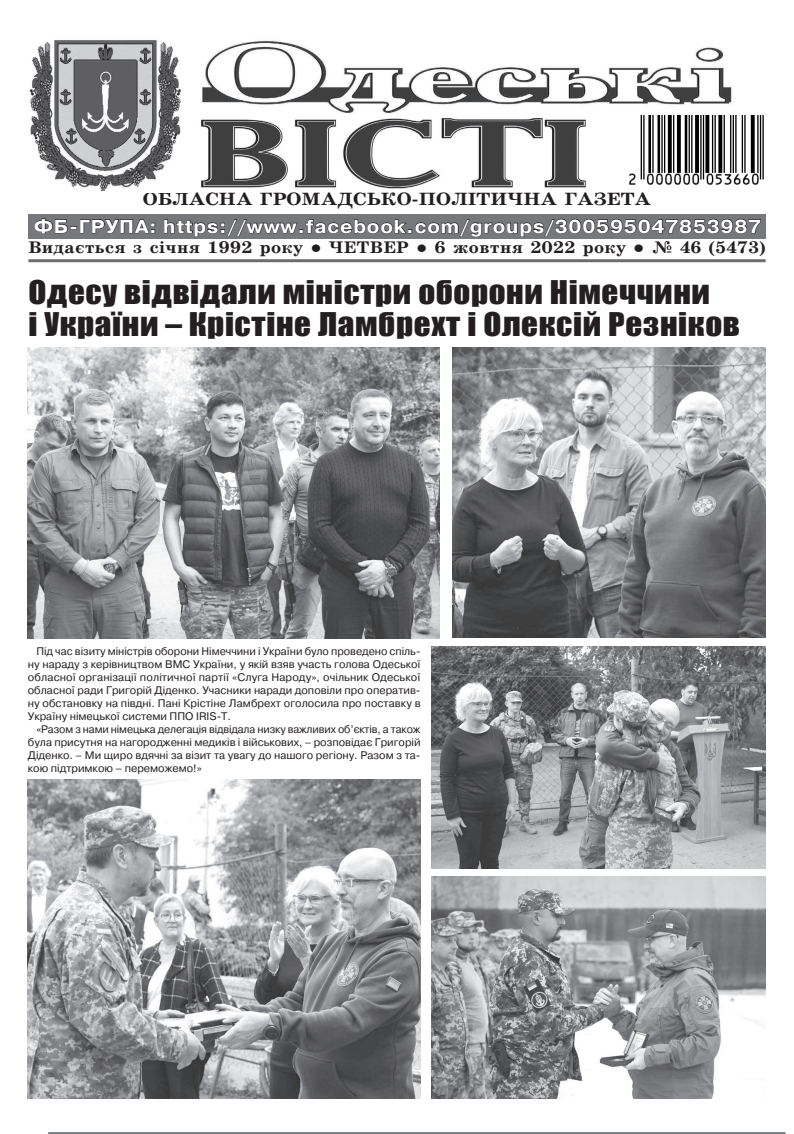
<style>
.page{position:relative;width:794px;height:1134px;background:#fff}
.page>*{position:absolute;margin:0;border:0;box-sizing:border-box;transform-origin:0 0}
.t1{font:30px/32px "Impact";letter-spacing:.02em;color:#231f20;scale:1.1 1}
.t2{font:700 18.7px "Pragmatica C";letter-spacing:.04em;color:#fff;scale:1.07 1}
.t3{font:700 18px "School Book AC";color:#231f20;scale:1.15 1}
.t4{font:700 17px "School Book AC";letter-spacing:.025em;color:#231f20;scale:1.09 1}
.t5{font:11px/13px "Pragmatica C";color:#231f20;text-align:justify}
</style>
<div class="page">
<hr style="left:28px;top:259px;width:737px;height:3px;background:#6c6d70">
<div style="left:28px;top:214px;width:737px;height:24px;background:#76787b"></div>
<img style="left:761px;top:116px;width:3px;height:64px">
<img style="left:202px;top:40px;width:530px;height:72px">
<img style="left:29px;top:40px;width:152px;height:152px">
<svg style="left:34px;top:218px;width:121px;height:16px"></svg>
<svg style="left:164px;top:112px;width:597px;height:151px"></svg>
<hr style="left:48px;top:1132px;width:737px;height:2px;background:#76787b">
<img style="left:452px;top:348px;width:313px;height:289px">
<img style="left:432px;top:876px;width:333px;height:222px">
<img style="left:432px;top:646px;width:333px;height:222px">
<img style="left:28px;top:348px;width:411px;height:290px">
<img style="left:28px;top:779px;width:392px;height:319px">
<h3 class="t3" style="left:143px;top:189px;width:444px">ОБЛАСНА ГРОМАДСЬКО-ПОЛІТИЧНА ГАЗЕТА</h3>
<h2 class="t2" style="left:34px;top:216px;width:681px">ФБ-ГРУПА: https://www.facebook.com/groups/300595047853987</h2>
<h3 class="t4" style="left:28px;top:238px;width:678px">Видається з січня 1992 року ● ЧЕТВЕР ● 6 жовтня 2022 року ● № 46 (5473)</h3>
<h1 class="t1" style="left:28px;top:276px;width:648px">Одесу відвідали міністри оборони Німеччини<br>і України – Крістіне Ламбрехт і Олексій Резніков</h1>
<p class="t5" style="left:28px;top:644px;width:394px;text-indent:9px">Під час візиту міністрів оборони Німеччини і України було проведено спіль&shy;ну нараду з керівництвом ВМС України, у якій взяв участь голова Одеської обласної організації політичної партії «Слуга Народу», очільник Одеської обласної ради Григорій Діденко. Учасники наради доповіли про оператив&shy;ну обстановку на півдні. Пані Крістіне Ламбрехт оголосила про поставку в Україну німецької системи ППО IRIS-T.</p>
<p class="t5" style="left:28px;top:722px;width:394px;text-indent:9px">«Разом з нами німецька делегація відвідала низку важливих об’єктів, а також була присутня на нагородженні медиків і військових, – розповідає Григорій Діденко. – Ми щиро вдячні за візит та увагу до нашого регіону. Разом з та&shy;кою підтримкою – переможемо!»</p>
</div>
